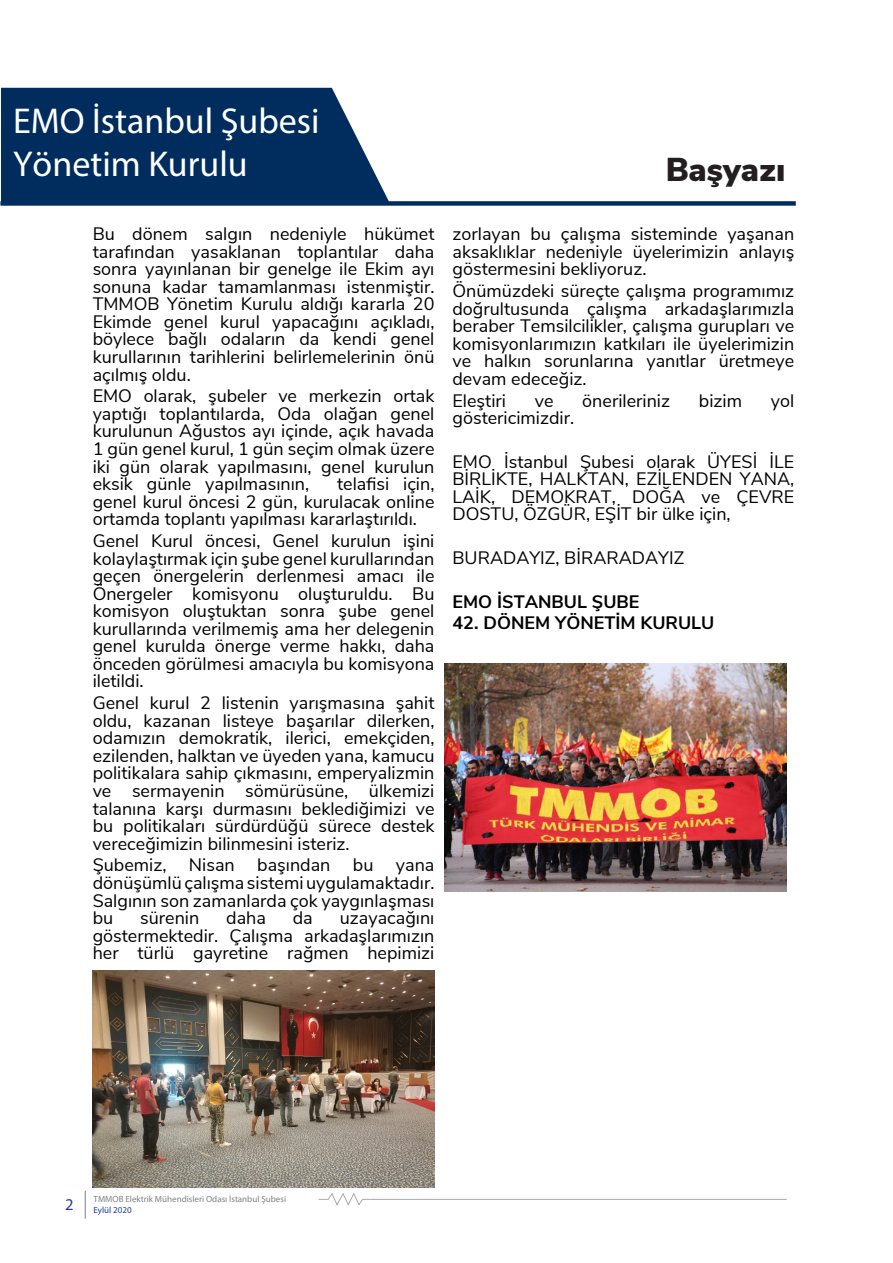
<style>
.page{position:relative;width:893px;height:1263px;background:#fff}
.page>*{position:absolute;margin:0;border:0;box-sizing:border-box;transform-origin:0 0}
.t1{font:36px "Myriad Pro";color:#fff}
.t2{font:900 33px "Nunito Sans";color:#231f20}
.t3{font:18px/17.5px "Nunito Sans";color:#000001;text-align:justify}
.t4{font:700 18px "Nunito Sans";color:#000001}
.t5{font:16.5px "Myriad Pro";color:#223f99}
.t6{font:9px "Myriad Pro";color:#808285}
.t7{font:9px "Myriad Pro";color:#223f99}
</style>
<div class="page">
<svg style="left:85px;top:1191px;width:1px;height:28px"></svg>
<hr style="left:371px;top:1199px;width:416px;height:1px;background:#a8a9ad">
<svg style="left:318px;top:1193px;width:53px;height:13px"></svg>
<img style="left:93px;top:970px;width:341px;height:217px">
<img style="left:445px;top:663px;width:342px;height:228px">
<svg style="left:1px;top:88px;width:388px;height:113px;background:#123c69"></svg>
<div style="left:0;top:201px;width:796px;height:5px;background:#002d5e"></div>
<p class="t1" style="left:13px;top:99px;width:308px">EMO İstanbul Şubesi</p>
<p class="t1" style="left:13px;top:142px;width:236px">Yönetim Kurulu</p>
<p class="t3" style="left:93px;top:224px;width:343px">Bu dönem salgın nedeniyle hükümet tarafından yasaklanan toplantılar daha sonra yayınlanan bir genelge ile Ekim ayı sonuna kadar tamamlanması istenmiştir.<br>TMMOB Yönetim Kurulu aldığı kararla 20<br>Ekimde genel kurul yapacağını açıkladı, böylece bağlı odaların da kendi genel kurullarının tarihlerini belirlemelerinin önü açılmış oldu.</p>
<p class="t3" style="left:93px;top:386px;width:343px">EMO olarak, şubeler ve merkezin ortak yaptığı toplantılarda, Oda olağan genel kurulunun Ağustos ayı içinde, açık havada 1 gün genel kurul, 1 gün seçim olmak üzere iki gün olarak yapılmasını, genel kurulun eksik günle yapılmasının,</p>
<p class="t3" style="left:93px;top:474px;width:343px;text-indent:244px">telafisi için, genel kurul öncesi 2 gün, kurulacak online ortamda toplantı yapılması kararlaştırıldı.</p>
<p class="t3" style="left:93px;top:531px;width:343px">Genel Kurul öncesi, Genel kurulun işini kolaylaştırmak için şube genel kurullarından geçen önergelerin derlenmesi amacı ile Önergeler komisyonu oluşturuldu. Bu komisyon oluştuktan sonra şube genel kurullarında verilmemiş ama her delegenin genel kurulda önerge verme hakkı, daha önceden görülmesi amacıyla bu komisyona iletildi.</p>
<p class="t3" style="left:93px;top:693px;width:343px">Genel kurul 2 listenin yarışmasına şahit oldu, kazanan listeye başarılar dilerken, odamızın demokratik, ilerici, emekçiden, ezilenden, halktan ve üyeden yana, kamucu politikalara sahip çıkmasını, emperyalizmin ve sermayenin sömürüsüne, ülkemizi talanına karşı durmasını beklediğimizi ve bu politikaları sürdürdüğü sürece destek vereceğimizin bilinmesini isteriz.</p>
<p class="t3" style="left:93px;top:855px;width:343px">Şubemiz, Nisan başından bu yana dönüşümlü çalışma sistemi uygulamaktadır.<br>Salgının son zamanlarda çok yaygınlaşması bu</p>
<p class="t3" style="left:93px;top:908px;width:343px;text-indent:247px">uzayacağını göstermektedir. Çalışma arkadaşlarımızın her türlü gayretine rağmen hepimizi</p>
<p class="t3" style="left:140px;top:908px;width:61px">sürenin</p>
<p class="t3" style="left:226px;top:908px;width:41px">daha</p>
<p class="t3" style="left:293px;top:908px;width:22px">da</p>
<p class="t2" style="left:666px;top:145px;width:121px">Başyazı</p>
<p class="t3" style="left:452px;top:224px;width:343px">zorlayan bu çalışma sisteminde yaşanan aksaklıklar nedeniyle üyelerimizin anlayış göstermesini bekliyoruz.</p>
<p class="t3" style="left:452px;top:281px;width:343px">Önümüzdeki süreçte çalışma programımız doğrultusunda çalışma arkadaşlarımızla beraber Temsilcilikler, çalışma gurupları ve komisyonlarımızın katkıları ile üyelerimizin ve halkın sorunlarına yanıtlar üretmeye devam edeceğiz.</p>
<p class="t3" style="left:452px;top:390px;width:55px">Eleştiri</p>
<p class="t3" style="left:535px;top:390px;width:20px">ve</p>
<p class="t3" style="left:582px;top:390px;width:89px">önerileriniz</p>
<p class="t3" style="left:699px;top:390px;width:45px">bizim</p>
<p class="t3" style="left:771px;top:390px;width:25px">yol</p>
<p class="t3" style="left:452px;top:408px;width:123px">göstericimizdir.</p>
<p class="t3" style="left:452px;top:452px;width:343px">EMO İstanbul Şubesi olarak ÜYESİ İLE BİRLİKTE, HALKTAN, EZİLENDEN YANA, LAİK, DEMOKRAT, DOĞA ve ÇEVRE DOSTU, ÖZGÜR, EŞİT bir ülke için,</p>
<p class="t3" style="left:452px;top:548px;width:233px">BURADAYIZ, BİRARADAYIZ</p>
<p class="t4" style="left:452px;top:588px;width:188px">EMO İSTANBUL ŞUBE</p>
<p class="t4" style="left:452px;top:610px;width:263px">42. DÖNEM YÖNETİM KURULU</p>
<p class="t5" style="left:65px;top:1194px;width:10px">2</p>
<p class="t6" style="left:94px;top:1193px;width:194px">TMMOB Elektrik Mühendisleri Odası İstanbul Şubesi</p>
<p class="t7" style="left:94px;top:1204px;width:40px">Eylül 2020</p>
</div>
